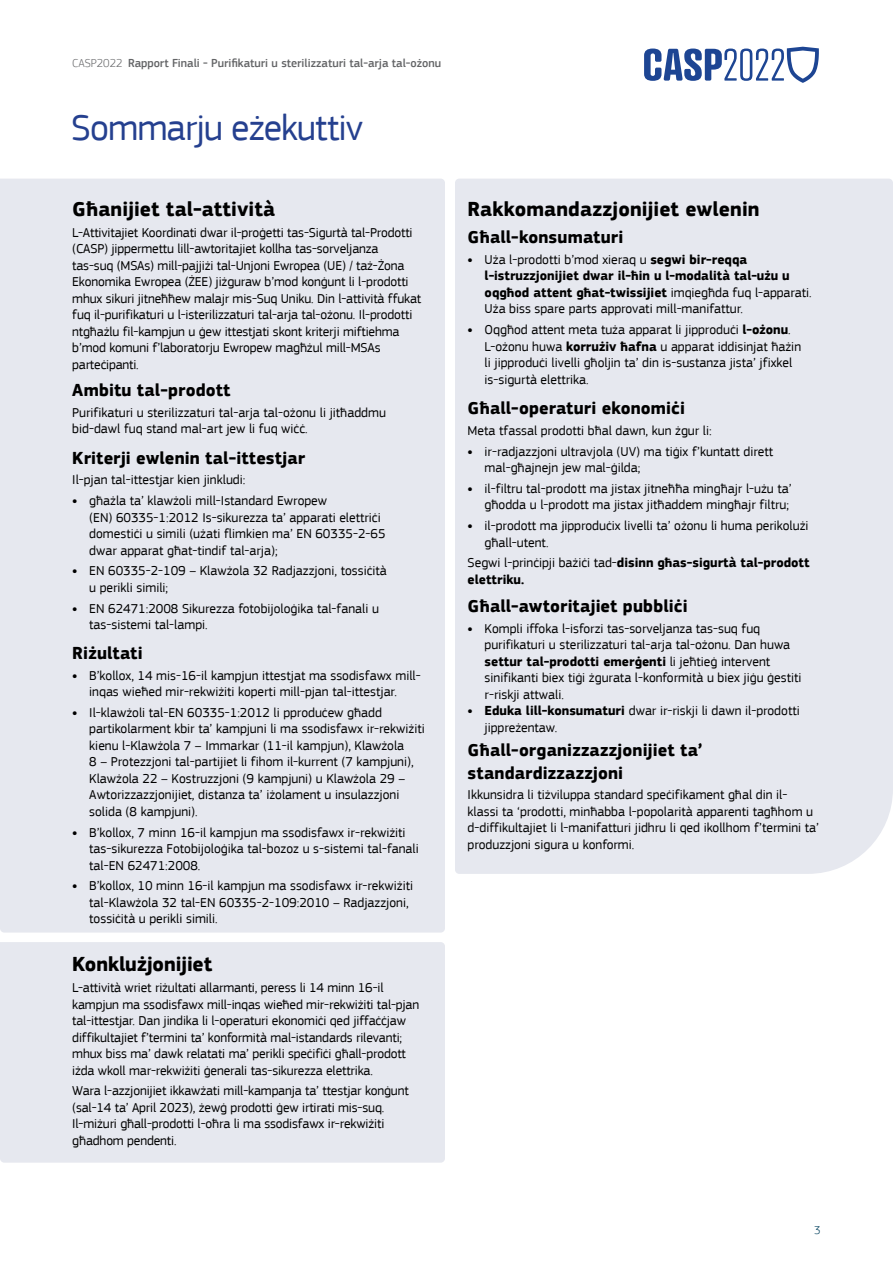
<style>
.page{position:relative;width:893px;height:1263px;background:#fff}
.page>*{position:absolute;margin:0;border:0;box-sizing:border-box;transform-origin:0 0}
.t1{font:37.5px "EC Square Sans Pro";letter-spacing:-.025em;color:#25408f}
.t2{font:700 21px "EC Square Sans Pro";color:#000}
.t3{font:700 18px/22.5px "EC Square Sans Pro";letter-spacing:.005em;color:#000}
.t4{font:13.5px/16.5px "EC Square Sans Pro";color:#000}
.t5{font:700 13.5px/16.5px "EC Square Sans Pro";color:#000}
.t6{font:500 12px "EC Square Sans Pro";color:#636466}
.t7{font:300 12px "EC Square Sans Pro";color:#02405d}
.s1{font-weight:300}
.s2{font-weight:700}
.s3{font-weight:400}
</style>
<div class="page">
<svg style="left:644px;top:47px;width:175px;height:36px"></svg>
<div style="left:0;top:179px;width:445px;height:753px;background:#e6e8ef"></div>
<div style="left:0;top:942px;width:445px;height:221px;background:#e6e8ef"></div>
<div style="left:455px;top:179px;width:438px;height:695px;background:#e6e8ef"></div>
<p class="t6" style="left:72px;top:56px;width:370px"><span class="s1">CASP2022</span> Rapport Finali - Purifikaturi u sterilizzaturi tal-arja tal-ożonu</p>
<h1 class="t1" style="left:71px;top:105px;width:293px">Sommarju eżekuttiv</h1>
<h2 class="t2" style="left:72px;top:196px;width:204px">Għanijiet tal-attività</h2>
<p class="t4" style="left:72px;top:224px;width:350px">L-Attivitajiet Koordinati dwar il-proġetti tas-Sigurtà tal-Prodotti (CASP) jippermettu lill-awtoritajiet kollha tas-sorveljanza tas-suq (MSAs) mill-pajjiżi tal-Unjoni Ewropea (UE) / taż-Żona Ekonomika Ewropea (ŻEE) jiżguraw b’mod konġunt li l-prodotti mhux sikuri jitneħħew malajr mis-Suq Uniku. Din l-attività ffukat fuq il-purifikaturi u l-isterilizzaturi tal-arja tal-ożonu. Il-prodotti ntgħażlu fil-kampjun u ġew ittestjati skont kriterji miftiehma b’mod komuni f’laboratorju Ewropew magħżul mill-MSAs parteċipanti.</p>
<h3 class="t3" style="left:72px;top:379px;width:160px">Ambitu tal-prodott</h3>
<p class="t4" style="left:72px;top:404px;width:315px">Purifikaturi u sterilizzaturi tal-arja tal-ożonu li jitħaddmu bid-dawl fuq stand mal-art jew li fuq wiċċ.</p>
<h3 class="t3" style="left:72px;top:447px;width:234px">Kriterji ewlenin tal-ittestjar</h3>
<p class="t4" style="left:72px;top:472px;width:175px">Il-pjan tal-ittestjar kien jinkludi:</p>
<p class="t4" style="left:89px;top:492px;width:298px;text-indent:-17px"><span class="s2">•</span> għażla ta’ klawżoli mill-Istandard Ewropew<br>(EN) 60335-1:2012 Is-sikurezza ta’ apparati elettriċi domestiċi u simili (użati flimkien ma’ EN 60335-2-65 dwar apparat għat-tindif tal-arja);</p>
<p class="t4" style="left:89px;top:563px;width:299px;text-indent:-17px"><span class="s2">•</span> EN 60335-2-109 – Klawżola 32 Radjazzjoni, tossiċità u perikli simili;</p>
<p class="t4" style="left:89px;top:600px;width:291px;text-indent:-17px"><span class="s2">•</span> EN 62471:2008 Sikurezza fotobijoloġika tal-fanali u tas-sistemi tal-lampi.</p>
<h3 class="t3" style="left:72px;top:642px;width:72px">Riżultati</h3>
<p class="t4" style="left:72px;top:667px;width:350px;text-align:center"><span class="s2">•</span> B’kollox, 14 mis-16-il kampjun ittestjat ma ssodisfawx mill&shy;inqas wieħed mir-rekwiżiti koperti mill-pjan tal-ittestjar.</p>
<p class="t4" style="left:89px;top:704px;width:337px;text-indent:-17px"><span class="s2">•</span> Il-klawżoli tal-EN 60335-1:2012 li pproduċew għadd partikolarment kbir ta’ kampjuni li ma ssodisfawx ir-rekwiżiti kienu l-Klawżola 7 – Immarkar (11-il kampjun), Klawżola<br>8 – Protezzjoni tal-partijiet li fihom il-kurrent (7 kampjuni), Klawżola 22 – Kostruzzjoni (9 kampjuni) u Klawżola 29 – Awtorizzazzjonijiet, distanza ta’ iżolament u insulazzjoni solida (8 kampjuni).</p>
<p class="t4" style="left:89px;top:824px;width:331px;text-indent:-17px"><span class="s2">•</span> B’kollox, 7 minn 16-il kampjun ma ssodisfawx ir-rekwiżiti tas-sikurezza Fotobijoloġika tal-bozoz u s-sistemi tal-fanali tal-EN 62471:2008.</p>
<p class="t4" style="left:89px;top:878px;width:325px;text-indent:-17px"><span class="s2">•</span> B’kollox, 10 minn 16-il kampjun ma ssodisfawx ir-rekwiżiti tal-Klawżola 32 tal-EN 60335-2-109:2010 – Radjazzjoni, tossiċità u perikli simili.</p>
<h2 class="t2" style="left:72px;top:952px;width:141px">Konklużjonijiet</h2>
<p class="t4" style="left:72px;top:979px;width:348px">L-attività wriet riżultati allarmanti, peress li 14 minn 16-il kampjun ma ssodisfawx mill-inqas wieħed mir-rekwiżiti tal-pjan tal-ittestjar. Dan jindika li l-operaturi ekonomiċi qed jiffaċċjaw diffikultajiet f’termini ta’ konformità mal-istandards rilevanti; mhux biss ma’ dawk relatati ma’ perikli speċifiċi għall-prodott iżda wkoll mar-rekwiżiti ġenerali tas-sikurezza elettrika.</p>
<p class="t4" style="left:72px;top:1083px;width:338px">Wara l-azzjonijiet ikkawżati mill-kampanja ta’ ttestjar konġunt (sal-14 ta’ April 2023), żewġ prodotti ġew irtirati mis-suq.<br>Il-miżuri għall-prodotti l-oħra li ma ssodisfawx ir-rekwiżiti għadhom pendenti.</p>
<h2 class="t2" style="left:468px;top:196px;width:293px">Rakkomandazzjonijiet ewlenin</h2>
<h3 class="t3" style="left:468px;top:226px;width:157px">Għall-konsumaturi</h3>
<p class="t4" style="left:485px;top:251px;width:329px;text-indent:-17px"><span class="s2">•</span> Uża l-prodotti b’mod xieraq u <span class="s2">segwi bir-reqqa l-istruzzjonijiet dwar il-ħin u l-modalità tal-użu u oqgħod attent għat-twissijiet</span> imqiegħda fuq l-apparati.<br>Uża biss spare parts approvati mill-manifattur.</p>
<p class="t4" style="left:485px;top:321px;width:318px;text-indent:-17px"><span class="s2">•</span> Oqgħod attent meta tuża apparat li jipproduċi <span class="s2">l-ożonu</span>.<br>L-ożonu huwa <span class="s2">korrużiv ħafna</span> u apparat iddisinjat ħażin li jipproduċi livelli għoljin ta’ din is-sustanza jista’ jfixkel is-sigurtà elettrika.</p>
<h3 class="t3" style="left:468px;top:397px;width:219px">Għall-operaturi ekonomiċi</h3>
<p class="t4" style="left:468px;top:422px;width:246px">Meta tfassal prodotti bħal dawn, kun żgur li:</p>
<p class="t4" style="left:485px;top:443px;width:290px;text-indent:-17px"><span class="s2">•</span> ir-radjazzjoni ultravjola (UV) ma tiġix f’kuntatt dirett mal-għajnejn jew mal-ġilda;</p>
<p class="t4" style="left:468px;top:480px;width:326px;text-align:right"><span class="s2">•</span> il-filtru tal-prodott ma jistax jitneħħa mingħajr l-użu ta’ għodda u l-prodott ma jistax jitħaddem mingħajr filtru;</p>
<p class="t4" style="left:485px;top:517px;width:325px;text-indent:-17px"><span class="s2">•</span> il-prodott ma jipproduċix livelli ta’ ożonu li huma perikolużi għall-utent.</p>
<p class="t5" style="left:468px;top:555px;width:344px"><span class="s3">Segwi l-prinċipji bażiċi tad-</span>disinn għas-sigurtà tal-prodott elettriku.</p>
<h3 class="t3" style="left:468px;top:595px;width:222px">Għall-awtoritajiet pubbliċi</h3>
<p class="t4" style="left:485px;top:620px;width:318px;text-indent:-17px"><span class="s2">•</span> Kompli iffoka l-isforzi tas-sorveljanza tas-suq fuq purifikaturi u sterilizzaturi tal-arja tal-ożonu. Dan huwa <span class="s2">settur tal-prodotti emerġenti</span> li jeħtieġ intervent sinifikanti biex tiġi żgurata l-konformità u biex jiġu ġestiti r-riskji attwali.</p>
<p class="t4" style="left:485px;top:703px;width:317px;text-indent:-17px"><span class="s2">• Eduka lill-konsumaturi</span> dwar ir-riskji li dawn il-prodotti jippreżentaw.</p>
<h3 class="t3" style="left:468px;top:739px;width:237px">Għall-organizzazzjonijiet ta’ standardizzazzjoni</h3>
<p class="t4" style="left:468px;top:787px;width:353px">Ikkunsidra li tiżviluppa standard speċifikament għal din il&shy;klassi ta ‘prodotti, minħabba l-popolarità apparenti tagħhom u d-diffikultajiet li l-manifatturi jidhru li qed ikollhom f’termini ta’ produzzjoni sigura u konformi.</p>
<p class="t7" style="left:814px;top:1223px;width:8px">3</p>
</div>
